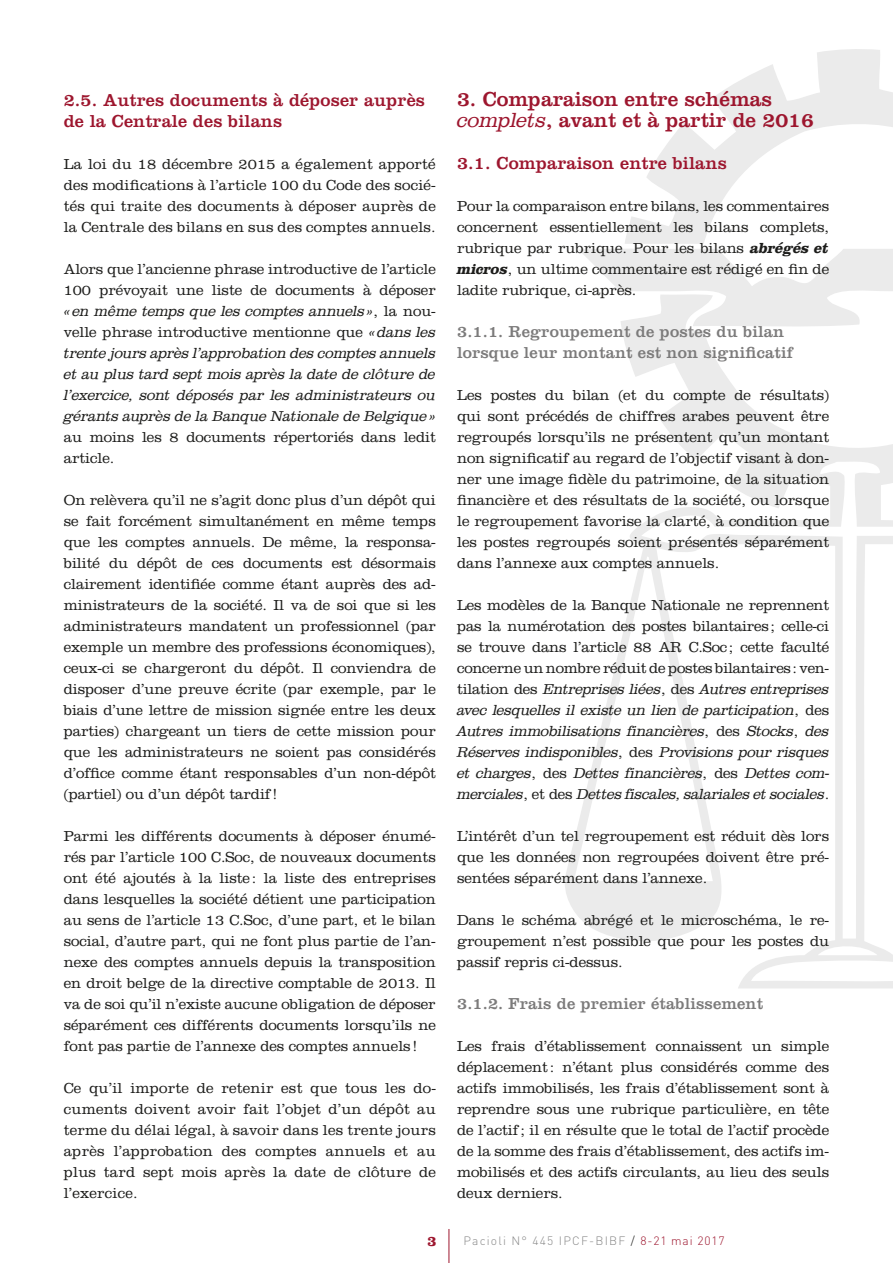
<style>
.page{position:relative;width:893px;height:1263px;background:#fff}
.page>*{position:absolute;margin:0;border:0;box-sizing:border-box;transform-origin:0 0}
.t1{font:21px/21px "Clarendon LT Std";color:#9d162e}
.t2{font:18px/21px "Clarendon LT Std";letter-spacing:.01em;color:#9d162e}
.t3{font:16.5px/21px "Clarendon LT Std";letter-spacing:.01em;color:#7c7b7b}
.t4{font:300 15px/21px "Clarendon LT Std";letter-spacing:-.005em;color:#1d1d1b;text-align:justify}
.t5{font:italic 300 15px/21px "Clarendon Std";letter-spacing:-.015em;color:#1d1d1b;text-align:justify}
.t6{font:700 14.85px "Clarendon LT Std";color:#9d162e}
.t7{font:300 12px "DIN";letter-spacing:.1em;color:#878787}
.s1{font-family:"Clarendon LT Std";font-style:normal}
.s2{font-family:"Clarendon Std";font-style:italic}
.s3{font-family:"Clarendon Std";font-weight:300;font-style:italic}
.s4{font-family:"Clarendon Std";font-weight:700;font-style:italic}
.s5{color:#1d1d1b}
.s6{color:#9d162e}
</style>
<div class="page">
<svg style="left:565px;top:49px;width:328px;height:939px"></svg>
<hr style="left:449px;top:1229px;width:1px;height:34px;background:#9d162e">
<p class="t2" style="left:64px;top:90px;width:363px">2.5. Autres documents à déposer auprès de la Centrale des bilans</p>
<p class="t4" style="left:64px;top:154px;width:374px">La loi du 18 décembre 2015 a également apporté des modifications à l’article 100 du Code des socié&shy;tés qui traite des documents à déposer auprès de la Centrale des bilans en sus des comptes annuels.</p>
<p class="t4" style="left:64px;top:259px;width:374px">Alors que l’ancienne phrase introductive de l’article<br>100 prévoyait une liste de documents à déposer</p>
<p class="t5" style="left:64px;top:301px;width:374px">«en même temps que les comptes annuels»<span class="s1">, la nou-</span></p>
<p class="t4" style="left:64px;top:322px;width:374px">velle phrase introductive mentionne que <span class="s2">«dans les</span></p>
<p class="t5" style="left:64px;top:343px;width:374px">trente jours après l’approbation des comptes annuels et au plus tard sept mois après la date de clôture de l’exercice, sont déposés par les administrateurs ou gérants auprès de la Banque Nationale de Belgique»</p>
<p class="t4" style="left:64px;top:427px;width:374px">au moins les 8 documents répertoriés dans ledit article.</p>
<p class="t4" style="left:64px;top:490px;width:374px">On relèvera qu’il ne s’agit donc plus d’un dépôt qui se fait forcément simultanément en même temps que les comptes annuels. De même, la responsa&shy;bilité du dépôt de ces documents est désormais clairement identifiée comme étant auprès des ad&shy;ministrateurs de la société. Il va de soi que si les administrateurs mandatent un professionnel (par exemple un membre des professions économiques), ceux-ci se chargeront du dépôt. Il conviendra de disposer d’une preuve écrite (par exemple, par le biais d’une lettre de mission signée entre les deux parties) chargeant un tiers de cette mission pour que les administrateurs ne soient pas considérés d’office comme étant responsables d’un non-dépôt (partiel) ou d’un dépôt tardif!</p>
<p class="t4" style="left:64px;top:826px;width:374px">Parmi les différents documents à déposer énumé&shy;rés par l’article 100 C.Soc, de nouveaux documents ont été ajoutés à la liste: la liste des entreprises dans lesquelles la société détient une participation au sens de l’article 13 C.Soc, d’une part, et le bilan social, d’autre part, qui ne font plus partie de l’an&shy;nexe des comptes annuels depuis la transposition en droit belge de la directive comptable de 2013. Il va de soi qu’il n’existe aucune obligation de déposer séparément ces différents documents lorsqu’ils ne font pas partie de l’annexe des comptes annuels!</p>
<p class="t4" style="left:64px;top:1078px;width:374px">Ce qu’il importe de retenir est que tous les do&shy;cuments doivent avoir fait l’objet d’un dépôt au terme du délai légal, à savoir dans les trente jours après l’approbation des comptes annuels et au plus tard sept mois après la date de clôture de l’exercice.</p>
<h1 class="t1" style="left:457px;top:89px;width:358px">3. Comparaison entre schémas <span class="s3">complets</span>, avant et à partir de 2016</h1>
<p class="t2" style="left:457px;top:153px;width:271px">3.1. Comparaison entre bilans</p>
<p class="t4" style="left:457px;top:196px;width:374px">Pour la comparaison entre bilans, les commentaires concernent essentiellement les bilans complets, rubrique par rubrique. Pour les bilans <span class="s4">abrégés et micros</span>, un ultime commentaire est rédigé en fin de ladite rubrique, ci-après.</p>
<p class="t3" style="left:457px;top:321px;width:337px">3.1.1. Regroupement de postes du bilan lorsque leur montant est non significatif</p>
<p class="t4" style="left:457px;top:385px;width:374px">Les postes du bilan (et du compte de résultats) qui sont précédés de chiffres arabes peuvent être regroupés lorsqu’ils ne présentent qu’un montant non significatif au regard de l’objectif visant à don&shy;ner une image fidèle du patrimoine, de la situation financière et des résultats de la société, ou lorsque le regroupement favorise la clarté, à condition que les postes regroupés soient présentés séparément dans l’annexe aux comptes annuels.</p>
<p class="t4" style="left:457px;top:595px;width:374px">Les modèles de la Banque Nationale ne reprennent pas la numérotation des postes bilantaires; celle-ci se trouve dans l’article 88 AR C.Soc; cette faculté concerne un nombre réduit de postes bilantaires: ven-</p>
<p class="t5" style="left:457px;top:679px;width:374px"><span class="s1">tilation des</span> Entreprises liées<span class="s1">, des</span> Autres entreprises avec lesquelles il existe un lien de participation<span class="s1">, des </span>Autres immobilisations financières<span class="s1">, des</span> Stocks<span class="s1">,</span> des Réserves indisponibles<span class="s1">, des</span> Provisions pour risques et charges<span class="s1">, des</span> Dettes financières<span class="s1">, des</span> Dettes com&shy;merciales<span class="s1">, et des</span> Dettes fiscales, salariales et sociales<span class="s1">.</span></p>
<p class="t4" style="left:457px;top:826px;width:374px">L’intérêt d’un tel regroupement est réduit dès lors que les données non regroupées doivent être pré&shy;sentées séparément dans l’annexe.</p>
<p class="t4" style="left:457px;top:910px;width:374px">Dans le schéma abrégé et le microschéma, le re&shy;groupement n’est possible que pour les postes du passif repris ci-dessus.</p>
<p class="t3" style="left:457px;top:993px;width:308px">3.1.2. Frais de premier établissement</p>
<p class="t4" style="left:457px;top:1036px;width:374px">Les frais d’établissement connaissent un simple déplacement: n’étant plus considérés comme des actifs immobilisés, les frais d’établissement sont à reprendre sous une rubrique particulière, en tête de l’actif; il en résulte que le total de l’actif procède de la somme des frais d’établissement, des actifs im&shy;mobilisés et des actifs circulants, au lieu des seuls deux derniers.</p>
<p class="t6" style="left:427px;top:1232px;width:11px">3</p>
<p class="t7" style="left:463px;top:1233px;width:263px">Pacioli N° 445 IPCF-BIBF <span class="s5">/</span> <span class="s6">8-21 mai 2017</span></p>
</div>
